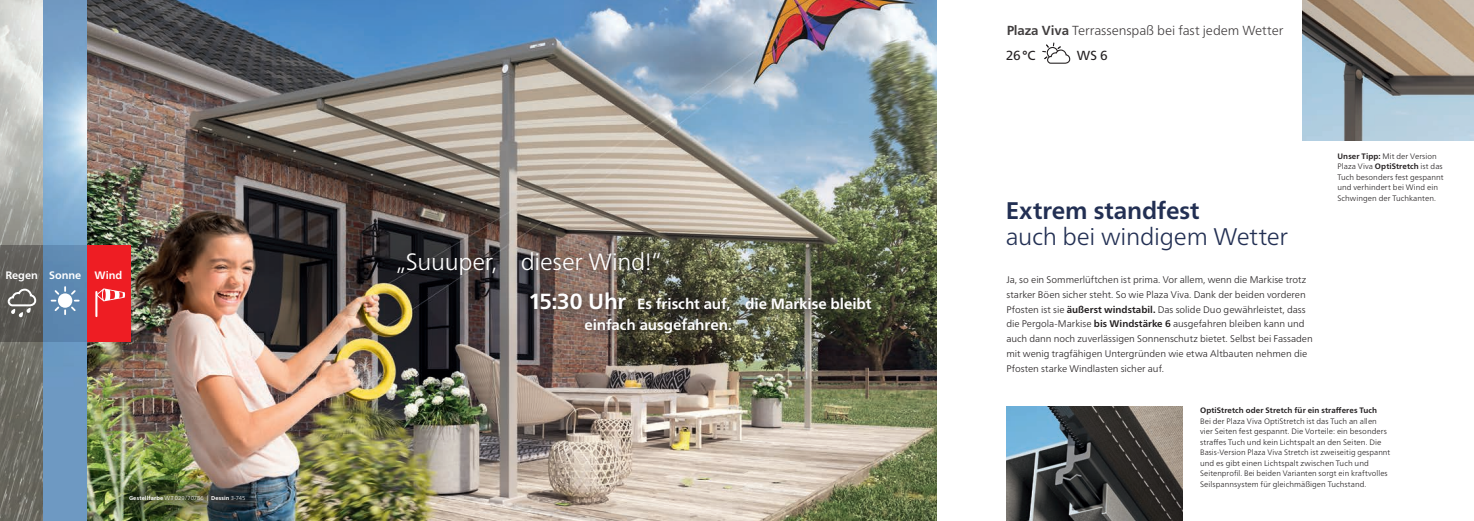
<style>
.page{position:relative;width:1474px;height:521px;background:#fff}
.page>*{position:absolute;margin:0;border:0;box-sizing:border-box;transform-origin:0 0}
.t1{font:300 24.06px "Frutiger Neue LTW1 G";letter-spacing:-.01em;color:#001039}
.t2{font:700 24.06px "Frutiger Neue LTW1 G";letter-spacing:-.005em;color:#001039}
.t3{font:300 23.62px "Frutiger Neue LTW1 G";letter-spacing:-.01em;color:#fff}
.t4{font:700 14.88px/20.1px "Frutiger Neue LTW1 G";letter-spacing:-.005em;color:#fff}
.t5{font:300 13.12px "Frutiger Neue LTW1 G";letter-spacing:-.01em;color:#231f20}
.t6{font:13.12px "Frutiger Neue LTW1 G";color:#231f20}
.t7{font:700 10.85px "Frutiger Neue LTW1 G";color:#fff}
.t8{font:300 9.62px/14.9px "Frutiger Neue LTW1 G";color:#231f20}
.t9{font:300 7.88px/10.5px "Frutiger Neue LTW1 G";letter-spacing:.01em;color:#231f20}
.t10{font:700 7.88px "Frutiger Neue LTW1 G";letter-spacing:.015em;color:#231f20}
.t11{font:700 5.69px "Frutiger Neue LTW1 G";letter-spacing:.025em;color:#fff}
.s1{font-weight:300}
.s2{font-size:21.88px}
.s3{font-weight:700}
</style>
<div class="page">
<img style="left:87px;top:0;width:849px;height:521px">
<img style="left:0;top:0;width:87px;height:521px">
<img style="left:108px;top:473px;width:158px;height:48px">
<img style="left:1006px;top:407px;width:176px;height:114px">
<img style="left:520px;top:282px;width:362px;height:62px">
<svg style="left:0;top:246px;width:43px;height:96px;background:#5c5a56"></svg>
<div style="left:43px;top:246px;width:44px;height:96px;background:#5b87b0"></div>
<svg style="left:7px;top:288px;width:30px;height:30px"></svg>
<div style="left:87px;top:246px;width:43px;height:96px;background:#ee1d23"></div>
<hr style="left:95px;top:292px;width:2px;height:24px;background:#fff">
<svg style="left:96px;top:288px;width:29px;height:13px"></svg>
<svg style="left:52px;top:287px;width:27px;height:27px"></svg>
<svg style="left:1042px;top:42px;width:28px;height:22px"></svg>
<img style="left:376px;top:229px;width:305px;height:66px">
<img style="left:1302px;top:0;width:171px;height:140px">
<h3 class="t7" style="left:5px;top:269px;width:118px">Regen Sonne Wind</h3>
<p class="t11" style="left:129px;top:494px;width:118px">Gestellfarbe <span class="s1">WT 029/70786 |</span> Dessin <span class="s1">3-745</span></p>
<h2 class="t3" style="left:396px;top:247px;width:267px">„Suuuper, dieser Wind!“</h2>
<h3 class="t4" style="left:584px;top:294px;width:289px;text-indent:-55px"><span class="s2">15:30 Uhr</span> Es frischt auf, die Markise bleibt einfach ausgefahren.</h3>
<h3 class="t5" style="left:1006px;top:22px;width:278px"><span class="s3">Plaza Viva</span> Terrassenspaß bei fast jedem Wetter</h3>
<h3 class="t6" style="left:1006px;top:47px;width:31px">26°C</h3>
<h3 class="t6" style="left:1076px;top:47px;width:32px">WS 6</h3>
<h1 class="t2" style="left:1005px;top:196px;width:195px">Extrem standfest</h1>
<h1 class="t1" style="left:1005px;top:222px;width:284px">auch bei windigem Wetter</h1>
<p class="t8" style="left:1006px;top:272px;width:308px">Ja, so ein Sommerlüftchen ist prima. Vor allem, wenn die Markise trotz starker Böen sicher steht. So wie Plaza Viva. Dank der beiden vorderen Pfosten ist sie <span class="s3">äußerst windstabil.</span> Das solide Duo gewährleistet, dass die Pergola-Markise <span class="s3">bis Windstärke 6</span> ausgefahren bleiben kann und auch dann noch zuverlässigen Sonnenschutz bietet. Selbst bei Fassaden mit wenig tragfähigen Untergründen wie etwa Altbauten nehmen die Pfosten starke Windlasten sicher auf.</p>
<p class="t9" style="left:1337px;top:151px;width:108px"><span class="s3">Unser Tipp:</span> Mit der Version<br>Plaza Viva <span class="s3">OptiStretch</span> ist das<br>Tuch besonders fest gespannt und verhindert bei Wind ein<br>Schwingen der Tuchkanten.</p>
<p class="t10" style="left:1200px;top:406px;width:179px">OptiStretch oder Stretch für ein strafferes Tuch</p>
<p class="t9" style="left:1200px;top:415px;width:192px">Bei der Plaza Viva OptiStretch ist das Tuch an allen vier Seiten fest gespannt. Die Vorteile: ein besonders straffes Tuch und kein Lichtspalt an den Seiten. Die Basis-Version Plaza Viva Stretch ist zweiseitig gespannt und es gibt einen Lichtspalt zwischen Tuch und Seitenprofil. Bei beiden Varianten sorgt ein kraftvolles Seilspannsystem für gleichmäßigen Tuchstand.</p>
</div>
